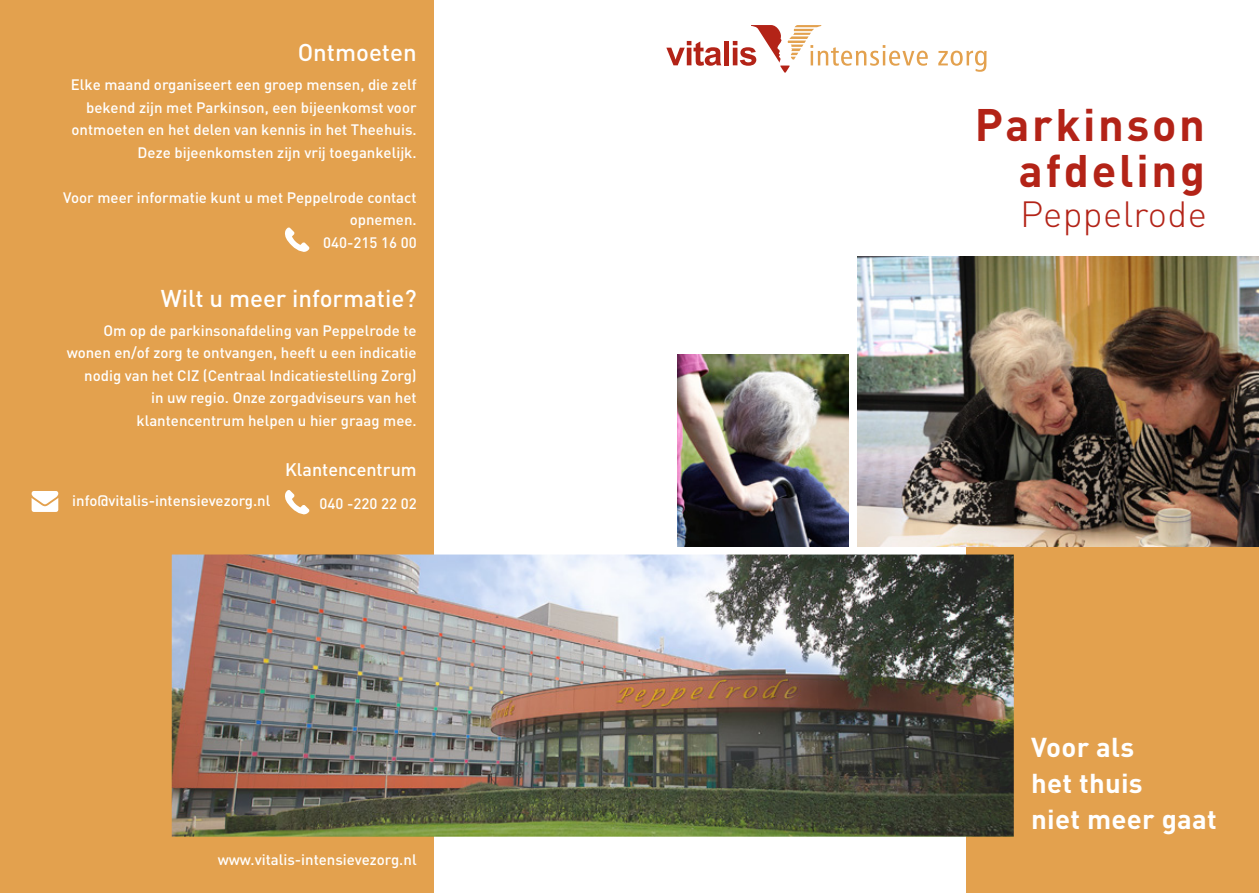
<style>
.page{position:relative;width:1259px;height:893px;background:#fff}
.page>*{position:absolute;margin:0;border:0;box-sizing:border-box;transform-origin:0 0}
.t1{font:700 45px/46.5px "DIN Pro";letter-spacing:.06em;color:#b32317;text-align:right}
.t2{font:300 36px "DIN Pro";letter-spacing:.01em;color:#b32317}
.t3{font:700 27px/36px "DIN Pro";letter-spacing:.01em;color:#fff}
.t4{font:500 24px "DIN Pro";color:#fff}
.t5{font:500 18px "DIN Pro";color:#fff}
.t6{font:500 15px/22.5px "DIN Pro";color:#fff;text-align:right}
</style>
<div class="page">
<div style="left:0;top:0;width:434px;height:893px;background:#e3a14e"></div>
<div style="left:966px;top:394px;width:293px;height:499px;background:#e3a14e"></div>
<img style="left:857px;top:257px;width:402px;height:289px">
<img style="left:172px;top:554px;width:841px;height:283px">
<svg style="left:938px;top:51px;width:48px;height:21px"></svg>
<svg style="left:666px;top:41px;width:55px;height:25px"></svg>
<div style="left:724px;top:41px;width:5px;height:24px;background:#b32317"></div>
<svg style="left:733px;top:25px;width:194px;height:48px"></svg>
<img style="left:677px;top:355px;width:171px;height:191px">
<svg style="left:32px;top:491px;width:26px;height:21px"></svg>
<svg style="left:285px;top:490px;width:24px;height:24px"></svg>
<svg style="left:285px;top:227px;width:24px;height:25px"></svg>
<h3 class="t4" style="left:298px;top:36px;width:120px">Ontmoeten</h3>
<p class="t6" style="left:71px;top:73px;width:347px">Elke maand organiseert een groep mensen, die zelf bekend zijn met Parkinson, een bijeenkomst voor ontmoeten en het delen van kennis in het Theehuis.<br>Deze bijeenkomsten zijn vrij toegankelijk.</p>
<p class="t6" style="left:63px;top:185px;width:355px">Voor meer informatie kunt u met Peppelrode contact opnemen.<br>040-215 16 00</p>
<h3 class="t4" style="left:161px;top:282px;width:257px">Wilt u meer informatie?</h3>
<p class="t6" style="left:67px;top:319px;width:351px">Om op de parkinsonafdeling van Peppelrode te wonen en/of zorg te ontvangen, heeft u een indicatie nodig van het CIZ (Centraal Indicatiestelling Zorg)<br>in uw regio. Onze zorgadviseurs van het klantencentrum helpen u hier graag mee.</p>
<p class="t5" style="left:285px;top:457px;width:133px">Klantencentrum</p>
<p class="t6" style="left:72px;top:489px;width:200px">info@vitalis-intensievezorg.nl</p>
<p class="t6" style="left:319px;top:492px;width:99px">040 -220 22 02</p>
<p class="t6" style="left:218px;top:848px;width:200px">www.vitalis-intensievezorg.nl</p>
<h1 class="t1" style="left:975px;top:99px;width:231px">Parkinson afdeling</h1>
<h2 class="t2" style="left:1020px;top:190px;width:188px">Peppelrode</h2>
<h3 class="t3" style="left:1031px;top:728px;width:187px">Voor als<br>het thuis<br>niet meer gaat</h3>
</div>
